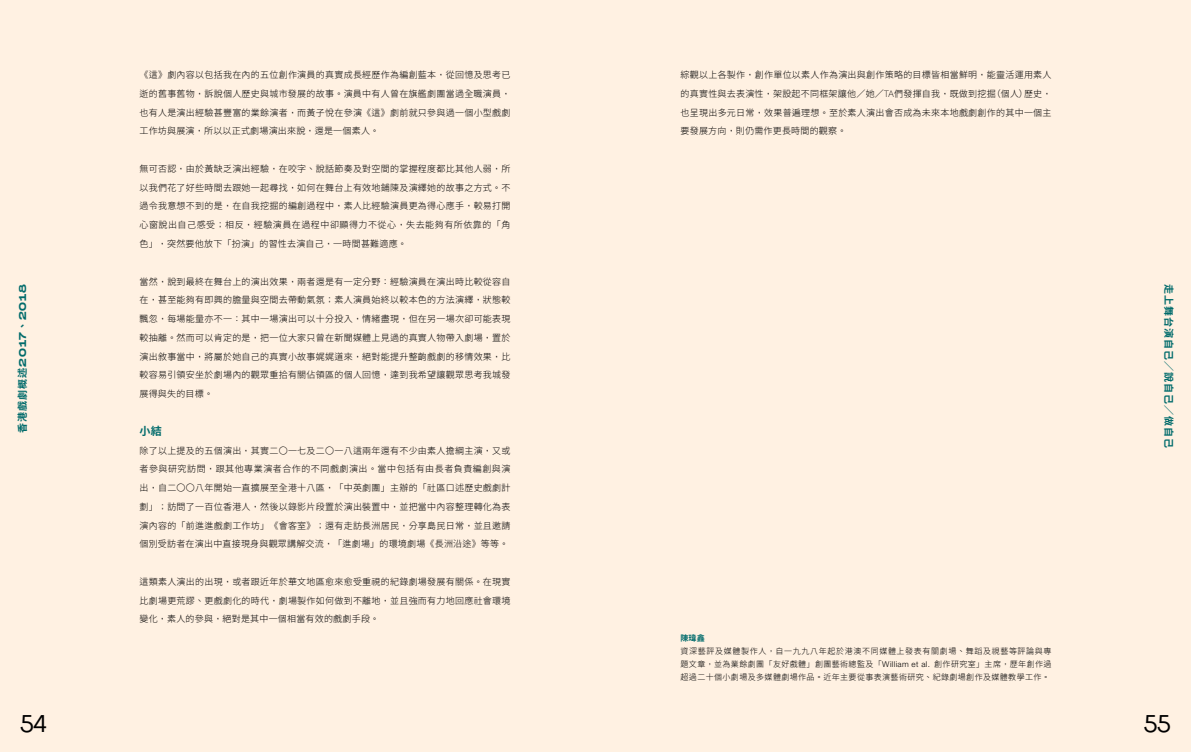
<style>
.page{position:relative;width:1191px;height:752px;background:#fff}
.page>*{position:absolute;margin:0;border:0;box-sizing:border-box;transform-origin:0 0}
.t1{font:24px "Agrandir";color:#000}
.t2{font:700 11px "Taipei Sans TC Beta";color:#006b6b}
.t3{font:700 10px "Taipei Sans TC Beta";letter-spacing:.1em;color:#006b6b}
.t4{font:10px "Monument Extended";letter-spacing:.085em;color:#006b6b}
.t5{font:300 9px/18.7px "Taipei Sans TC Beta";letter-spacing:.03em;color:#000;text-align:justify}
.t6{font:300 8px/13px "Taipei Sans TC Beta";letter-spacing:.05em;color:#000;text-align:justify}
.t7{font:700 8px "Taipei Sans TC Beta";color:#006b6b}
.s1{font-family:"Taipei Sans TC Beta";font-weight:700}
.s2{font-family:"Noto Sans Hant"}
.s3{font-family:"Helvetica Neue LT Pro";font-weight:100}
.s4{font-family:"Helvetica Neue LT Pro"}
</style>
<div class="page">
<div style="left:0;top:0;width:1191px;height:751px;background:#fff1e2"></div>
<p class="t4" style="left:15px;top:432px;width:150px;rotate:-90deg"><span class="s1">香港戲劇概述</span>2017<span class="s1">、</span>2018</p>
<p class="t5" style="left:139px;top:66px;width:372px">《這》劇內容以包括我在內的五位創作演員的真實成長經歷作為編創藍本，從回憶及思考已逝的舊事舊物，訴說個人歷史與城<span class="s2">市</span>發展的故事。演員中有人曾在旗艦劇團當過全職演員，也有人是演出經驗甚豐富的業餘演者，而黃子悅在參演《這》劇前就只參與過一個小型戲劇工作坊與展演，所以以正式劇場演出來說，還是一個素人。</p>
<p class="t5" style="left:139px;top:159px;width:372px">無可否認，由於黃缺乏演出經驗，在咬字、說話節奏及對空間的掌握程度都比其他人弱，所以我們花了好些時間去跟她一起尋找，如何在舞台上有效地鋪陳及演繹她的故事之方式。不過令我意想不到的是，在自我挖掘的編創過程中，素人比經驗演員更為得心應手，較易打開心窗說出自己感受；相反，經驗演員在過程中卻顯得力不從心，失去能夠有所依靠的「角色」，突然要他放下「扮演」的習性去演自己，一時間甚難適應。</p>
<p class="t5" style="left:139px;top:272px;width:372px">當然，說到最終在舞台上的演出效果，兩者還是有一定分野：經驗演員在演出時比較從容自在，甚至能夠有即興的膽量與空間去帶動氣氛；素人演員始終以較本色的方法演繹，狀態較飄忽，每場能量亦不一：其中一場演出可以十分投入，情緒盡現，但在另一場次卻可能表現較抽離。然而可以肯定的是，把一位大家只曾在新聞媒體上見過的真實人物帶入劇場，置於演出敘事當中，將屬於她自己的真實小故事娓娓道來，絕對能提升整齣戲劇的移情效果，比較容易引領安坐於劇場內的觀眾重拾有關佔領區的個人回憶，達到我希望讓觀眾思考我城發展得與失的目標。</p>
<p class="t2" style="left:139px;top:424px;width:24px">小結</p>
<p class="t5" style="left:139px;top:441px;width:372px">除了以上提及的五個演出，其實二〇一七及二〇一八這兩年還有不少由素人擔綱主演，又或者參與研究訪問，跟其他專業演者合作的不同戲劇演出。當中包括有由長者負責編創與演出，自二〇〇八年開始一直擴展至全港十八區，「中英劇團」主辦的「社區口述歷史戲劇計劃」；訪問了一百位香港人，然後以錄影片段置於演出裝置中，並把當中內容整理轉化為表演內容的「前進進戲劇工作坊」《會客室》；還有走訪長洲居民，分享島民日常，並且邀請個別受訪者在演出中直接現身與觀眾講解交流，「進劇場」的環境劇場《長洲沿途》等等。</p>
<p class="t5" style="left:139px;top:572px;width:372px">這類素人演出的出現，或者跟近年於華文地區愈來愈受重視的紀錄劇場發展有關係。在現實比劇場更荒謬、更戲劇化的時代，劇場製作如何做到不離地，並且強而有力地回應社會環境變化，素人的參與，絕對是其中一個相當有效的戲劇手段。</p>
<p class="t5" style="left:680px;top:66px;width:372px">綜觀以上各製作，創作單位以素人作為演出與創作策略的目標皆相當鮮明，能靈活運用素人的真實性與去表演性，架設起不同框架讓他／她／<span class="s3">TA</span>們發揮自我，既做到挖掘（個人）歷史，也呈現出多元日常，效果普遍理想。至於素人演出會否成為未來本地戲劇創作的其中一個主要發展方向，則仍需作更長時間的觀察。</p>
<p class="t7" style="left:680px;top:633px;width:26px">陳瑋鑫</p>
<p class="t6" style="left:680px;top:644px;width:372px">資深藝評及媒體製作人，自一九九八年起於港澳不同媒體上發表有關劇場、舞蹈及視藝等評論與專題文章，並為業餘劇團「友好戲體」創團藝術總監及「<span class="s4">William et al.</span> 創作研究室」主席，歷年創作過超過二十個小劇場及多媒體劇場作品。近年主要從事表演藝術研究、紀錄劇場創作及媒體教學工作。</p>
<p class="t3" style="left:1174px;top:283px;width:165px;rotate:90deg">走上舞台演自己／說自己／做自己</p>
<h1 class="t1" style="left:20px;top:708px;width:28px">54</h1>
<h1 class="t1" style="left:1144px;top:708px;width:28px">55</h1>
</div>
